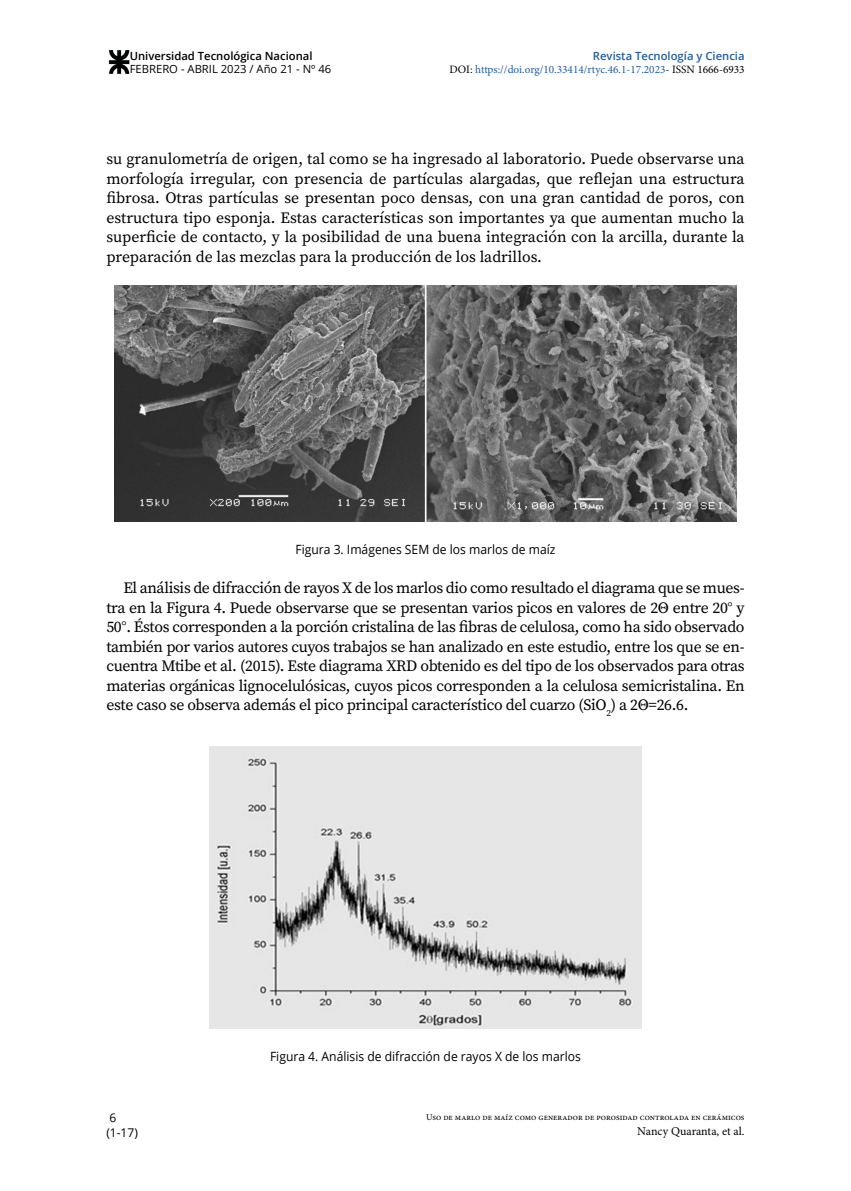
<style>
.page{position:relative;width:851px;height:1191px;background:#fff}
.page>*{position:absolute;margin:0;border:0;box-sizing:border-box;transform-origin:0 0}
.texto_central{font:15.75px/19.5px "Source Serif Pro";letter-spacing:-.015em;color:#000;text-align:justify}
.titulo_figuras_-_cua{font:12.75px "Open Sans";color:#000;scale:.95 1}
.t1{font:12px "Minion Pro";color:#000}
.t2{font:12px/15px "Open Sans";color:#000}
.t3{font:11.25px "Minion Pro";color:#215e9e}
.t4{font:600 11.25px "Open Sans";color:#000}
.t5{font:11.25px "Open Sans";color:#000}
.t6{font:600 11.25px "Open Sans";color:#215e9e}
.t7{font:9px "Minion Pro";color:#000}
.s1{color:#000}
</style>
<div class="page">
<img style="left:108px;top:51px;width:22px;height:23px">
<img style="left:114px;top:285px;width:622px;height:236px">
<img style="left:209px;top:746px;width:433px;height:282px">
<p class="t4" style="left:130px;top:48px;width:184px">Universidad Tecnológica Nacional</p>
<p class="t5" style="left:130px;top:61px;width:203px">FEBRERO - ABRIL 2023 / Año 21 - Nº 46</p>
<p class="t6" style="left:593px;top:48px;width:153px">Revista Tecnología y Ciencia</p>
<p class="t3" style="left:449px;top:62px;width:296px"><span class="s1">DOI:</span> https://doi.org/10.33414/rtyc.46.1-17.2023<span class="s1">- ISSN 1666-6933</span></p>
<p class="texto_central" style="left:106px;top:149px;width:639px">su granulometría de origen, tal como se ha ingresado al laboratorio. Puede observarse una morfología irregular, con presencia de partículas alargadas, que reflejan una estructura fibrosa. Otras partículas se presentan poco densas, con una gran cantidad de poros, con estructura tipo esponja. Estas características son importantes ya que aumentan mucho la superficie de contacto, y la posibilidad de una buena integración con la arcilla, durante la preparación de las mezclas para la producción de los ladrillos.</p>
<p class="titulo_figuras_-_cua" style="left:295px;top:540px;width:275px">Figura 3. Imágenes SEM de los marlos de maíz</p>
<p class="texto_central" style="left:106px;top:578px;width:639px;text-indent:17px">El análisis de difracción de rayos X de los marlos dio como resultado el diagrama que se mues&shy;tra en la Figura 4. Puede observarse que se presentan varios picos en valores de 2Θ entre 20° y 50°. Éstos corresponden a la porción cristalina de las fibras de celulosa, como ha sido observado también por varios autores cuyos trabajos se han analizado en este estudio, entre los que se en&shy;cuentra Mtibe et al. (2015). Este diagrama XRD obtenido es del tipo de los observados para otras materias orgánicas lignocelulósicas, cuyos picos corresponden a la celulosa semicristalina. En este caso se observa además el pico principal característico del cuarzo (SiO<sub>2</sub>) a 2Θ=26.6.</p>
<p class="t2" style="left:106px;top:1110px;width:33px">6 (1-17)</p>
<p class="titulo_figuras_-_cua" style="left:270px;top:1047px;width:329px">Figura 4. Análisis de difracción de rayos X de los marlos</p>
<p class="t7" style="left:426px;top:1110px;width:320px">Uso de marlo de maíz como generador de porosidad controlada en cerámicos</p>
<p class="t1" style="left:637px;top:1122px;width:109px">Nancy Quaranta, et al.</p>
</div>
